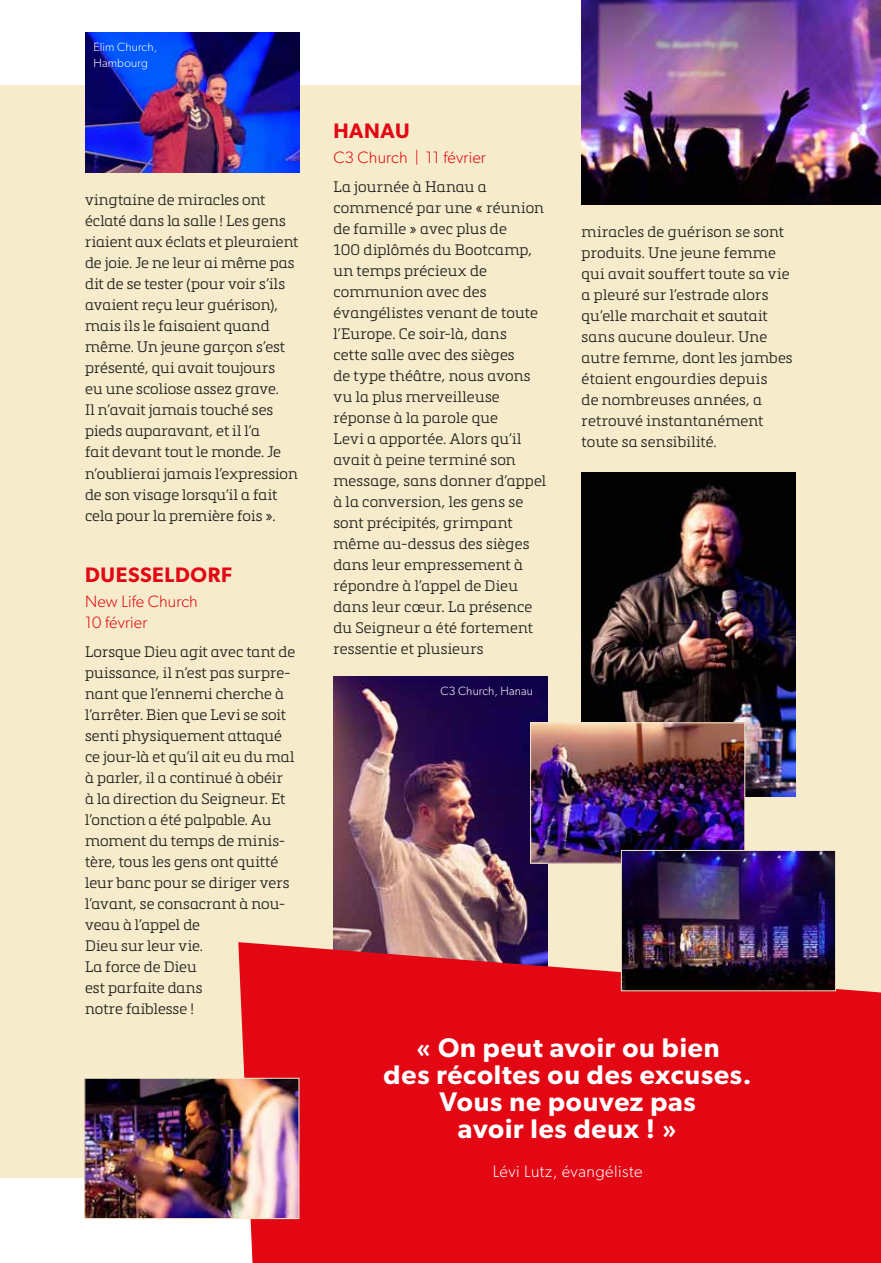
<style>
.page{position:relative;width:881px;height:1263px;background:#fff}
.page>*{position:absolute;margin:0;border:0;box-sizing:border-box;transform-origin:0 0}
.t1{font:600 27px/27px "Gibson";letter-spacing:.03em;color:#fff;text-align:center}
.t2{font:600 21px "Gibson";letter-spacing:.03em;color:#e30613}
.t3{font:300 16.5px/21px "Gibson";letter-spacing:.01em;color:#e30613}
.t4{font:300 16.5px "Gibson";letter-spacing:.03em;color:#fff}
.t5{font:300 15px/21px "Metronic Slab Pro";letter-spacing:.01em;color:#1d1d1b}
.t6{font:300 12px/16.5px "Gibson";letter-spacing:.01em;color:#fff}
</style>
<div class="page">
<div style="left:0;top:85px;width:880px;height:1093px;background:#f6ebca"></div>
<img style="left:333px;top:676px;width:214px;height:266px">
<div style="left:238px;top:942px;width:642px;height:321px;background:#e30613"></div>
<img style="left:85px;top:33px;width:214px;height:140px">
<img style="left:581px;top:0;width:299px;height:204px">
<img style="left:581px;top:472px;width:214px;height:324px">
<img style="left:532px;top:724px;width:210px;height:137px">
<div style="left:530px;top:722px;width:214px;height:141px;border:1px solid #f6ebca"></div>
<img style="left:86px;top:1080px;width:211px;height:137px">
<div style="left:84px;top:1078px;width:215px;height:141px;border:1px solid #f6ebca"></div>
<img style="left:622px;top:852px;width:211px;height:137px">
<div style="left:620px;top:850px;width:215px;height:141px;border:1px solid #f6ebca"></div>
<p class="t6" style="left:94px;top:38px;width:65px">Elim Church,<br>Hambourg</p>
<p class="t5" style="left:85px;top:189px;width:215px">vingtaine de miracles ont éclaté dans la salle ! Les gens riaient aux éclats et pleuraient de joie. Je ne leur ai même pas dit de se tester (pour voir s’ils avaient reçu leur guérison), mais ils le faisaient quand même. Un jeune garçon s’est présenté, qui avait toujours<br>eu une scoliose assez grave.<br>Il n’avait jamais touché ses pieds auparavant, et il l’a<br>fait devant tout le monde. Je n’oublierai jamais l’expression de son visage lorsqu’il a fait cela pour la première fois ».</p>
<h2 class="t2" style="left:85px;top:562px;width:148px">DUESSELDORF</h2>
<p class="t3" style="left:85px;top:590px;width:114px">New Life Church<br>10 février</p>
<p class="t5" style="left:85px;top:641px;width:211px">Lorsque Dieu agit avec tant de puissance, il n’est pas surpre&shy;nant que l’ennemi cherche à l’arrêter. Bien que Levi se soit senti physiquement attaqué ce jour-là et qu’il ait eu du mal à parler, il a continué à obéir à la direction du Seigneur. Et l’onction a été palpable. Au moment du temps de minis&shy;tère, tous les gens ont quitté leur banc pour se diriger vers l’avant, se consacrant à nou&shy;veau à l’appel de<br>Dieu sur leur vie.<br>La force de Dieu<br>est parfaite dans<br>notre faiblesse !</p>
<h2 class="t2" style="left:333px;top:119px;width:78px">HANAU</h2>
<p class="t3" style="left:333px;top:146px;width:154px">C3 Church | 11 février</p>
<p class="t5" style="left:333px;top:176px;width:214px">La journée à Hanau a commencé par une « réunion de famille » avec plus de<br>100 diplômés du Bootcamp, un temps précieux de communion avec des évangélistes venant de toute l’Europe. Ce soir-là, dans<br>cette salle avec des sièges<br>de type théâtre, nous avons vu la plus merveilleuse réponse à la parole que<br>Levi a apportée. Alors qu’il avait à peine terminé son message, sans donner d’appel à la conversion, les gens se sont précipités, grimpant même au-dessus des sièges dans leur empressement à répondre à l’appel de Dieu dans leur cœur. La présence du Seigneur a été fortement ressentie et plusieurs</p>
<p class="t6" style="left:440px;top:683px;width:94px">C3 Church, Hanau</p>
<p class="t5" style="left:581px;top:220px;width:212px">miracles de guérison se sont produits. Une jeune femme qui avait souffert toute sa vie a pleuré sur l’estrade alors qu’elle marchait et sautait sans aucune douleur. Une autre femme, dont les jambes étaient engourdies depuis<br>de nombreuses années, a retrouvé instantanément toute sa sensibilité.</p>
<h1 class="t1" style="left:383px;top:1034px;width:369px">« On peut avoir ou bien<br>des récoltes ou des excuses.<br>Vous ne pouvez pas<br>avoir les deux ! »</h1>
<p class="t4" style="left:492px;top:1162px;width:151px">Lévi Lutz, évangéliste</p>
</div>
